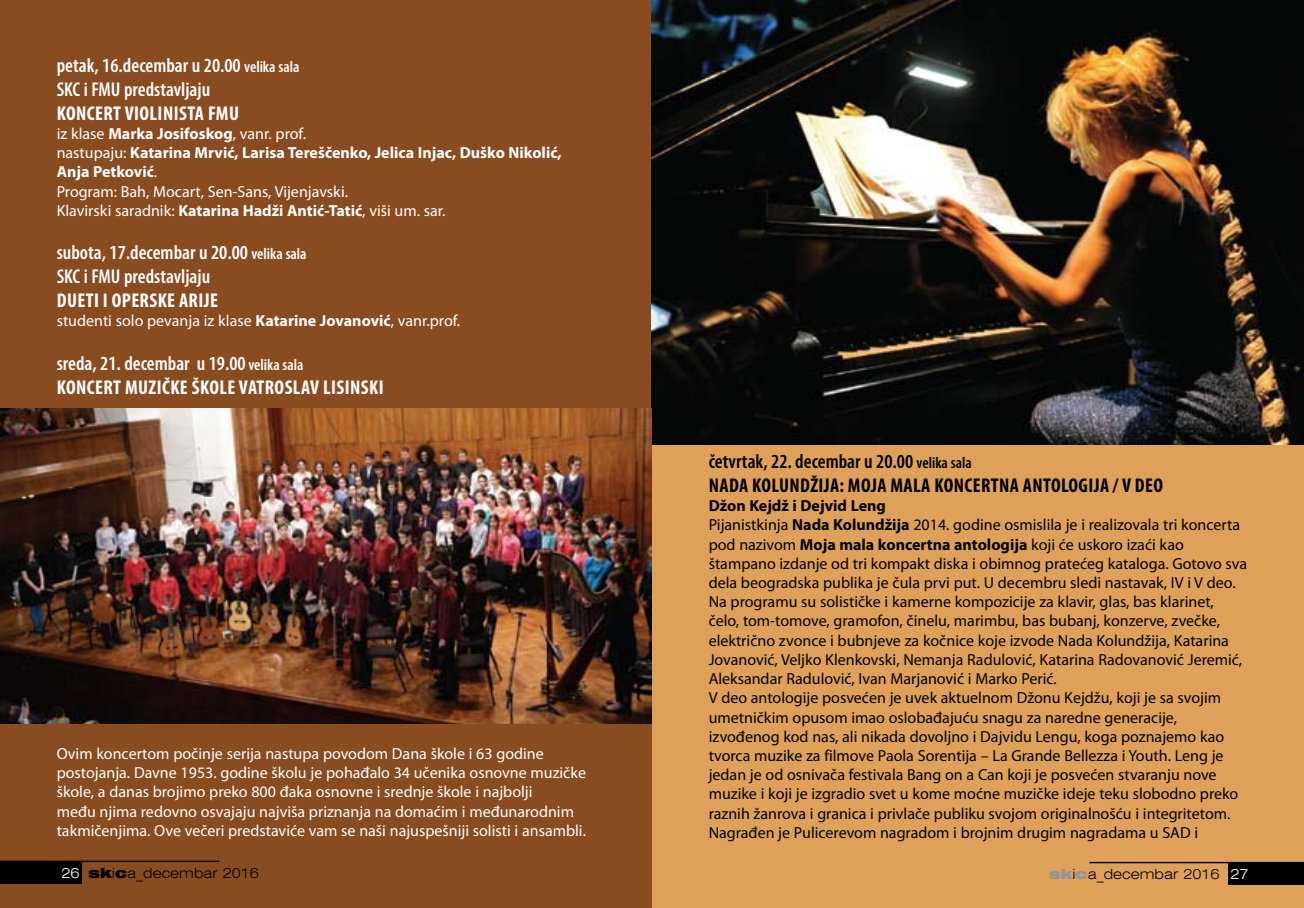
<style>
.page{position:relative;width:1304px;height:908px;background:#fff}
.page>*{position:absolute;margin:0;border:0;box-sizing:border-box;transform-origin:0 0}
.t1{font:600 condensed 20px/24px "Myriad Pro";color:#fff}
.t2{font:700 condensed 20px/24px "Myriad Pro";letter-spacing:.02em;color:#fff}
.t3{font:700 condensed 20px/24px "Myriad Pro";letter-spacing:.02em;color:#000}
.t4{font:16px/19.2px "Myriad Pro";color:#000}
.t5{font:16px/19.2px "Myriad Pro";color:#fff}
.t6{font:700 16px/19.2px "Myriad Pro";color:#fff}
.t7{font:300 expanded 14px "Swiss 721 BT";color:#000}
.s1{font-size:16px}
.s2{font-weight:400}
.s3{font-weight:700}
.s4{font-weight:600}
.s5{font-weight:600;font-size:16px}
.s6{color:#fff}
.s7{font-weight:900}
.s8{font-weight:900;color:#939598}
</style>
<div class="page">
<div style="left:0;top:0;width:652px;height:907px;background:#894b20"></div>
<div style="left:652px;top:0;width:652px;height:907px;background:#dfa159"></div>
<img style="left:652px;top:0;width:652px;height:444px">
<div style="left:0;top:860px;width:82px;height:23px;background:#000"></div>
<hr style="left:0;top:860px;width:219px;height:1px;background:#000">
<div style="left:1228px;top:862px;width:76px;height:22px;background:#000"></div>
<hr style="left:1089px;top:861px;width:215px;height:1px;background:#000">
<img style="left:0;top:408px;width:652px;height:315px">
<p class="t1" style="left:57px;top:53px;width:244px">petak, 16.decembar u 20.00 <span class="s1">velika sala<br></span>SKC i FMU predstavljaju</p>
<p class="t2" style="left:57px;top:101px;width:184px">KONCERT VIOLI NISTA FMU</p>
<p class="t6" style="left:57px;top:123px;width:506px"><span class="s2">iz klase</span> Marka Josifoskog<span class="s2">, vanr. prof.<br>nastupaju:</span> Katarina Mrvić, Larisa Tereščenko, Jelica Injac, Duško Nikolić, Anja Petković<span class="s2">.<br>Program: Bah, Mocart, Sen-Sans, Vijenjavski.<br>Klavirski saradnik:</span> Katarina Hadži Antić-Tatić<span class="s2">, viši um. sar.</span></p>
<p class="t1" style="left:57px;top:240px;width:251px">subota, 17.decembar u 20.00 <span class="s1">velika sala<br></span>SKC i FMU predstavljaju</p>
<p class="t2" style="left:57px;top:288px;width:163px">DU ETI I OPERSKE ARIJE</p>
<p class="t5" style="left:57px;top:311px;width:405px">studenti solo pevanja iz klase <span class="s3">Katarine Jovanović</span>, vanr.prof.</p>
<p class="t2" style="left:57px;top:350px;width:326px"><span class="s4">sreda, 21. decembar u 19.00</span> <span class="s5">velika sala<br></span>KONCERT MUZIČKE ŠKOLE VATROSLAV LISI NSKI</p>
<p class="t5" style="left:57px;top:743px;width:531px">Ovim koncertom počinje serija nastupa povodom Dana škole i 63 godine postojanja. Davne 1953. godine školu je pohađalo 34 učenika osnovne muzičke škole, a danas brojimo preko 800 đaka osnovne i srednje škole i najbolji<br>među njima redovno osvajaju najviša priznanja na domaćim i međunarodnim takmičenjima. Ove večeri predstaviće vam se naši najuspešniji solisti i ansambli.</p>
<p class="t3" style="left:709px;top:448px;width:456px"><span class="s4">četvrtak, 22. decembar u 20.00</span> <span class="s5">velika sala<br></span>NADA KOLU NDŽIJA: MOJA MALA KONCERTNA ANTOLOGIJA / V DEO</p>
<p class="t4" style="left:709px;top:495px;width:540px"><span class="s3">Džon Kejdž i Dejvid Leng<br></span>Pijanistkinja <span class="s3">Nada Kolundžija</span> 2014. godine osmislila je i realizovala tri koncerta pod nazivom <span class="s3">Moja mala koncertna antologija</span> koji će uskoro izaći kao štampano izdanje od tri kompakt diska i obimnog pratećeg kataloga. Gotovo sva dela beogradska publika je čula prvi put. U decembru sledi nastavak, IV i V deo.<br>Na programu su solističke i kamerne kompozicije za klavir, glas, bas klarinet, čelo, tom-tomove, gramofon, činelu, marimbu, bas bubanj, konzerve, zvečke, električno zvonce i bubnjeve za kočnice koje izvode Nada Kolundžija, Katarina Jovanović, Veljko Klenkovski, Nemanja Radulović, Katarina Radovanović Jeremić, Aleksandar Radulović, Ivan Marjanović i Marko Perić.<br>V deo antologije posvećen je uvek aktuelnom Džonu Kejdžu, koji je sa svojim umetničkim opusom imao oslobađajuću snagu za naredne generacije, izvođenog kod nas, ali nikada dovoljno i Dajvidu Lengu, koga poznajemo kao tvorca muzike za filmove Paola Sorentija – La Grande Bellezza i Youth. Leng je jedan je od osnivača festivala Bang on a Can koji je posvećen stvaranju nove muzike i koji je izgradio svet u kome moćne muzičke ideje teku slobodno preko raznih žanrova i granica i privlače publiku svojom originalnošću i integritetom.<br>Nagrađen je Pulicerevom nagradom i brojnim drugim nagradama u SAD i</p>
<p class="t7" style="left:61px;top:864px;width:199px"><span class="s6">26</span> <span class="s7">sk</span>i<span class="s7">c</span>a_decembar 2016</p>
<p class="t7" style="left:1049px;top:865px;width:201px"><span class="s8">sk</span>i<span class="s8">c</span>a_decembar 2016 <span class="s6">27</span></p>
</div>
